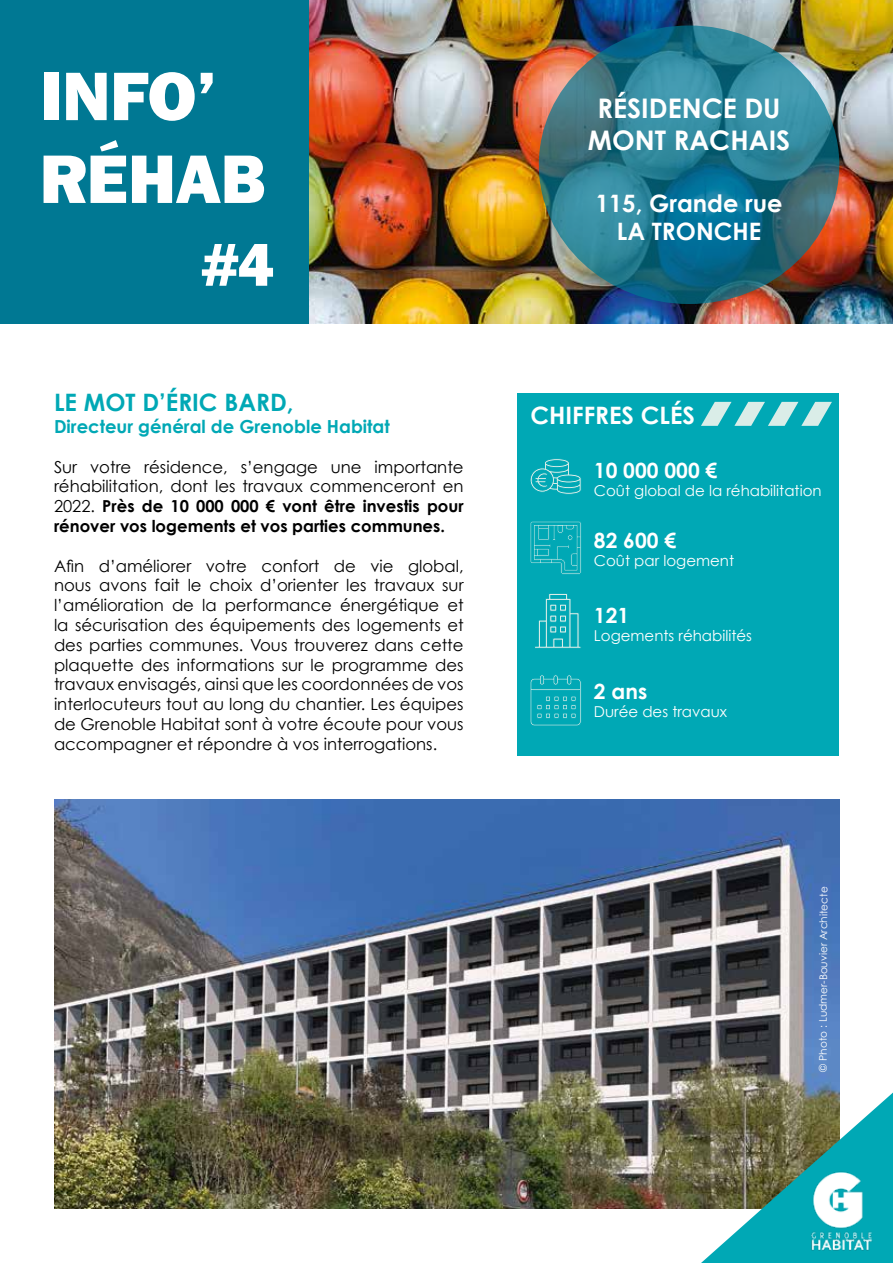
<style>
.page{position:relative;width:893px;height:1263px;background:#fff}
.page>*{position:absolute;margin:0;border:0;box-sizing:border-box;transform-origin:0 0}
.t1{font:69px/82.8px "ITC Franklin Gothic Std Hvy";color:#fff}
.t2{font:60px "ITC Franklin Gothic Std Hvy";color:#fff}
.t3{font:700 27px/32.4px "Century Gothic";color:#fff;text-align:center}
.t4{font:700 24px/28.8px "Century Gothic";color:#fff;text-align:center}
.t5{font:700 24px "Century Gothic";color:#00a8b5}
.t6{font:700 21px "Century Gothic";color:#fff}
.t7{font:700 18px "Century Gothic";color:#00a8b5}
.t8{font:16.5px/19.8px "Century Gothic";color:#000;text-align:justify}
.t9{font:15px "Century Gothic";color:#fff}
.t10{font:10.5px "Century Gothic";letter-spacing:-.005em;color:#fff}
.s1{font-weight:700}
</style>
<div class="page">
<img style="left:54px;top:799px;width:785px;height:409px">
<img style="left:308px;top:0;width:585px;height:323px">
<div style="left:0;top:0;width:308px;height:323px;background:#007893"></div>
<div style="left:518px;top:393px;width:321px;height:362px;background:#00a8b5"></div>
<svg style="left:701px;top:1092px;width:192px;height:171px"></svg>
<img style="left:803px;top:1162px;width:77px;height:97px">
<svg style="left:530px;top:675px;width:51px;height:51px"></svg>
<svg style="left:535px;top:593px;width:46px;height:56px"></svg>
<svg style="left:530px;top:521px;width:52px;height:54px"></svg>
<svg style="left:530px;top:458px;width:52px;height:37px"></svg>
<svg style="left:708px;top:402px;width:117px;height:24px"></svg>
<svg style="left:539px;top:26px;width:300px;height:278px"></svg>
<h1 class="t1" style="left:40px;top:55px;width:228px">INFO’<br>RÉHAB</h1>
<h2 class="t2" style="left:202px;top:230px;width:73px">#4</h2>
<h3 class="t5" style="left:54px;top:387px;width:241px">LE MOT D’ÉRIC BARD,</h3>
<p class="t7" style="left:54px;top:415px;width:337px">Directeur général de Grenoble Habitat</p>
<p class="t8" style="left:54px;top:456px;width:411px">Sur votre résidence, s’engage une importante réhabilitation, dont les travaux commenceront en 2022. <span class="s1">Près de 10 000 000 € vont être investis pour rénover vos logements et vos parties communes.</span></p>
<p class="t8" style="left:54px;top:555px;width:411px">Afin d’améliorer votre confort de vie global, nous avons fait le choix d’orienter les travaux sur l’amélioration de la performance énergétique et la sécurisation des équipements des logements et des parties communes. Vous trouverez dans cette plaquette des informations sur le programme des travaux envisagés, ainsi que les coordonnées de vos interlocuteurs tout au long du chantier. Les équipes de Grenoble Habitat sont à votre écoute pour vous accompagner et répondre à vos interrogations.</p>
<h3 class="t3" style="left:588px;top:91px;width:204px">RÉSIDENCE DU<br>MONT RACHAIS</h3>
<h3 class="t4" style="left:595px;top:188px;width:189px">115, Grande rue<br>LA TRONCHE</h3>
<h3 class="t4" style="left:530px;top:400px;width:166px">CHIFFRES CLÉS</h3>
<p class="t6" style="left:594px;top:457px;width:125px">10 000 000 €</p>
<p class="t9" style="left:594px;top:481px;width:229px">Coût global de la réhabilitation</p>
<p class="t6" style="left:594px;top:527px;width:84px">82 600 €</p>
<p class="t9" style="left:594px;top:551px;width:142px">Coût par logement</p>
<p class="t6" style="left:594px;top:603px;width:37px">121</p>
<p class="t9" style="left:594px;top:627px;width:160px">Logements réhabilités</p>
<p class="t6" style="left:594px;top:678px;width:55px">2 ans</p>
<p class="t9" style="left:594px;top:702px;width:135px">Durée des travaux</p>
<p class="t10" style="left:817px;top:1071px;width:187px;rotate:-90deg">© Photo : Ludmer-Bouvier Architecte</p>
</div>
